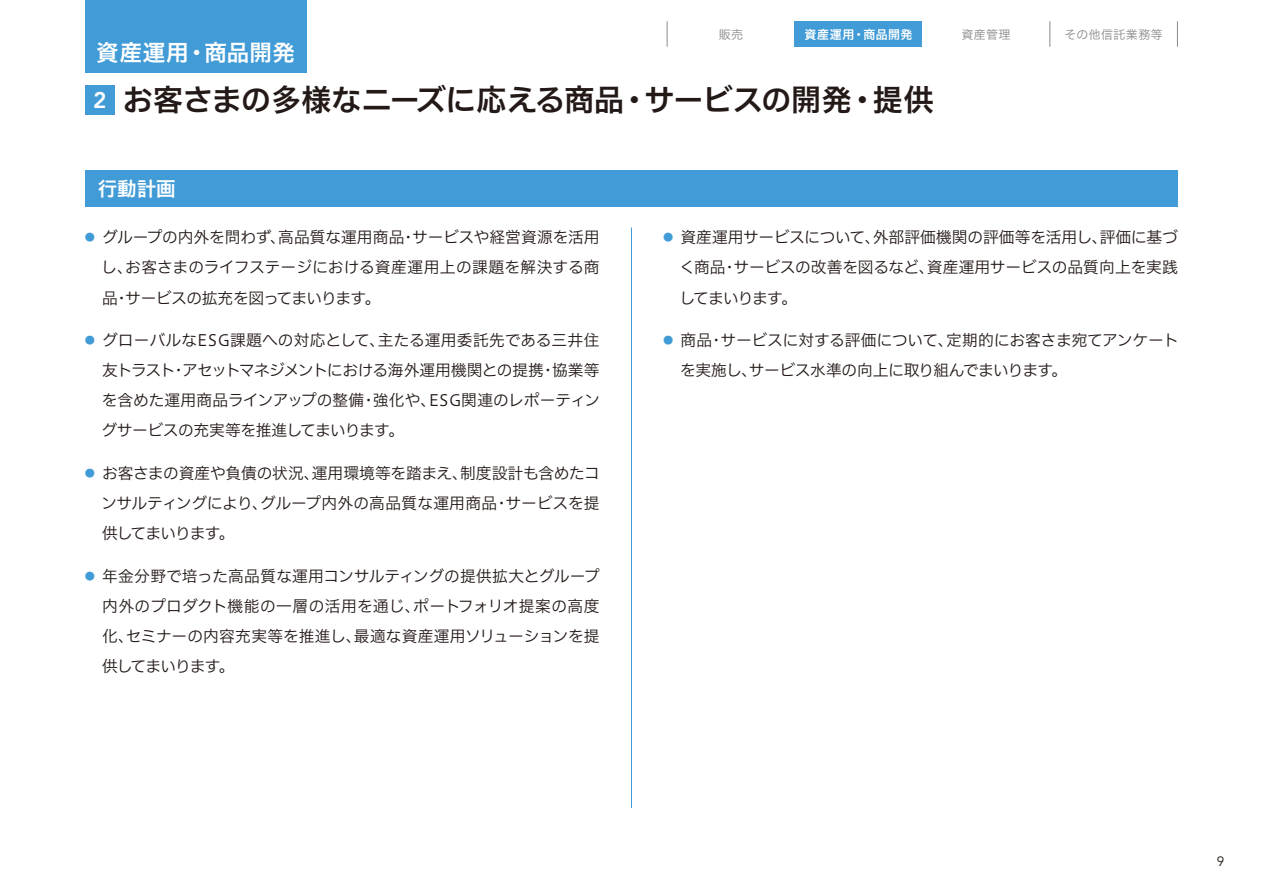
<style>
.page{position:relative;width:1263px;height:893px;background:#fff}
.page>*{position:absolute;margin:0;border:0;box-sizing:border-box;transform-origin:0 0}
.t1{font:30px "Hiragino UD Sans F Std N W6";letter-spacing:-.005em;color:#231916}
.t2{font:22.5px "Hiragino UD Sans F Std N W6";letter-spacing:.025em;color:#fff}
.t3{font:19.5px "Hiragino UD Sans F Std N W6";color:#fff}
.t4{font:15.75px/30px "Hiragino UD Sans F Std N W3";letter-spacing:-.015em;color:#231916;text-align:justify}
.t5{font:13.5px "Avenir LT Pro";color:#231916}
.t6{font:12px "Hiragino UD Sans F Std N W3";letter-spacing:.035em;color:#898989}
.t7{font:12px "Hiragino UD Sans F Std N W6";letter-spacing:.045em;color:#fff}
.s1{font-family:"Avenir LT Pro";font-weight:800;font-size:22.5px;color:#fff}
.s2{font-family:"Hiragino UD Sans F Std N W4";font-size:10.2px;color:#419bd6}
</style>
<div class="page">
<div style="left:85px;top:0;width:221px;height:72px;background:#419bd6"></div>
<div style="left:795px;top:21px;width:127px;height:26px;background:#419bd6"></div>
<svg style="left:1049px;top:21px;width:1px;height:26px"></svg>
<svg style="left:1177px;top:21px;width:1px;height:26px"></svg>
<svg style="left:667px;top:21px;width:1px;height:26px"></svg>
<div style="left:85px;top:85px;width:30px;height:30px;background:#419bd6"></div>
<div style="left:85px;top:170px;width:1093px;height:37px;background:#419bd6"></div>
<hr style="left:631px;top:227px;width:1px;height:581px;background:#419bd6">
<h2 class="t2" style="left:96px;top:35px;width:200px">資産運用・商品開発</h2>
<p class="t6" style="left:719px;top:25px;width:26px">販売</p>
<p class="t7" style="left:804px;top:25px;width:110px">資産運用・商品開発</p>
<p class="t6" style="left:961px;top:25px;width:51px">資産管理</p>
<p class="t6" style="left:1064px;top:25px;width:100px">その他信託業務等</p>
<h1 class="t1" style="left:93px;top:77px;width:842px"><span class="s1">2</span> お客さまの多様なニーズに応える商品・サービスの開発・提供</h1>
<p class="t3" style="left:98px;top:173px;width:79px">行動計画</p>
<p class="t4" style="left:101px;top:222px;width:500px;text-indent:-16px"><span class="s2">●</span> グループの内外を問わず、高品質な運用商品・サービスや経営資源を活用し、お客さまのライフステージにおける資産運用上の課題を解決する商品・サービスの拡充を図ってまいります。</p>
<p class="t4" style="left:102px;top:324px;width:500px;text-indent:-17px"><span class="s2">●</span> グローバルなESG課題への対応として、主たる運用委託先である三井住友トラスト・アセットマネジメントにおける海外運用機関との提携・協業等を含めた運用商品ラインアップの整備・強化や、ESG関連のレポーティングサービスの充実等を推進してまいります。</p>
<p class="t4" style="left:101px;top:457px;width:500px;text-indent:-17px"><span class="s2">●</span> お客さまの資産や負債の状況、運用環境等を踏まえ、制度設計も含めたコンサルティングにより、グループ内外の高品質な運用商品・サービスを提供してまいります。</p>
<p class="t4" style="left:102px;top:560px;width:499px;text-indent:-17px"><span class="s2">●</span> 年金分野で培った高品質な運用コンサルティングの提供拡大とグループ内外のプロダクト機能の一層の活用を通じ、ポートフォリオ提案の高度化、セミナーの内容充実等を推進し、最適な資産運用ソリューションを提供してまいります。</p>
<p class="t4" style="left:679px;top:222px;width:500px;text-indent:-16px"><span class="s2">●</span> 資産運用サービスについて、外部評価機関の評価等を活用し、評価に基づく商品・サービスの改善を図るなど、資産運用サービスの品質向上を実践してまいります。</p>
<p class="t4" style="left:680px;top:324px;width:500px;text-indent:-17px"><span class="s2">●</span> 商品・サービスに対する評価について、定期的にお客さま宛てアンケートを実施し、サービス水準の向上に取り組んでまいります。</p>
<p class="t5" style="left:1217px;top:853px;width:9px">9</p>
</div>
